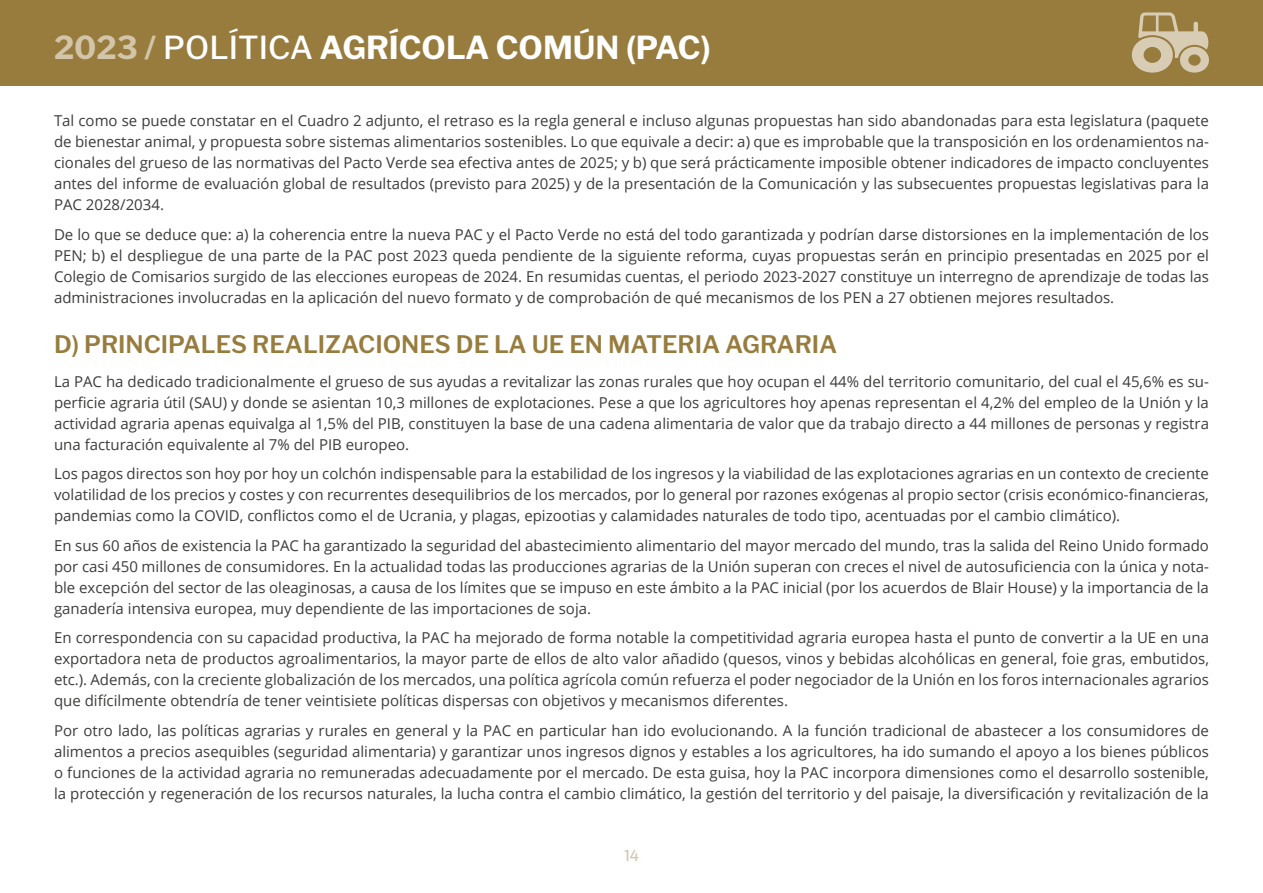
<style>
.page{position:relative;width:1263px;height:893px;background:#fff}
.page>*{position:absolute;margin:0;border:0;box-sizing:border-box;transform-origin:0 0}
.t1{font:700 31.5px "Libre Franklin";color:#fff}
.t2{font:600 24px "Libre Franklin";color:#977c3d}
.t3{font:15px/21px "Open Sans";color:#3c3c3b;text-align:justify}
.t4{font:500 15px "Exo";color:#d3c5aa}
.s1{color:#d3c5aa}
.s2{font-weight:500}
</style>
<div class="page">
<div style="left:0;top:0;width:1263px;height:85px;background:#977c3d"></div>
<svg style="left:1132px;top:12px;width:77px;height:61px"></svg>
<h1 class="t1" style="left:54px;top:23px;width:658px"><span class="s1">2023 /</span> <span class="s2">POLÍTICA</span> AGRÍCOLA COMÚN (PAC)</h1>
<p class="t3" style="left:54px;top:110px;width:1156px">Tal como se puede constatar en el Cuadro 2 adjunto, el retraso es la regla general e incluso algunas propuestas han sido abandonadas para esta legislatura (paquete de bienestar animal, y propuesta sobre sistemas alimentarios sostenibles. Lo que equivale a decir: a) que es improbable que la transposición en los ordenamientos na&shy;cionales del grueso de las normativas del Pacto Verde sea efectiva antes de 2025; y b) que será prácticamente imposible obtener indicadores de impacto concluyentes antes del informe de evaluación global de resultados (previsto para 2025) y de la presentación de la Comunicación y las subsecuentes propuestas legislativas para la PAC 2028/2034.</p>
<p class="t3" style="left:54px;top:223px;width:1156px">De lo que se deduce que: a) la coherencia entre la nueva PAC y el Pacto Verde no está del todo garantizada y podrían darse distorsiones en la implementación de los PEN; b) el despliegue de una parte de la PAC post 2023 queda pendiente de la siguiente reforma, cuyas propuestas serán en principio presentadas en 2025 por el Colegio de Comisarios surgido de las elecciones europeas de 2024. En resumidas cuentas, el periodo 2023-2027 constituye un interregno de aprendizaje de todas las administraciones involucradas en la aplicación del nuevo formato y de comprobación de qué mecanismos de los PEN a 27 obtienen mejores resultados.</p>
<h2 class="t2" style="left:54px;top:325px;width:785px">D) PRINCIPALES REALIZACIONES DE LA UE EN MATERIA AGRARIA</h2>
<p class="t3" style="left:54px;top:370px;width:1156px">La PAC ha dedicado tradicionalmente el grueso de sus ayudas a revitalizar las zonas rurales que hoy ocupan el 44% del territorio comunitario, del cual el 45,6% es su&shy;perficie agraria útil (SAU) y donde se asientan 10,3 millones de explotaciones. Pese a que los agricultores hoy apenas representan el 4,2% del empleo de la Unión y la actividad agraria apenas equivalga al 1,5% del PIB, constituyen la base de una cadena alimentaria de valor que da trabajo directo a 44 millones de personas y registra una facturación equivalente al 7% del PIB europeo.</p>
<p class="t3" style="left:54px;top:463px;width:1156px">Los pagos directos son hoy por hoy un colchón indispensable para la estabilidad de los ingresos y la viabilidad de las explotaciones agrarias en un contexto de creciente volatilidad de los precios y costes y con recurrentes desequilibrios de los mercados, por lo general por razones exógenas al propio sector (crisis económico-financieras, pandemias como la COVID, conflictos como el de Ucrania, y plagas, epizootias y calamidades naturales de todo tipo, acentuadas por el cambio climático).</p>
<p class="t3" style="left:54px;top:534px;width:1156px">En sus 60 años de existencia la PAC ha garantizado la seguridad del abastecimiento alimentario del mayor mercado del mundo, tras la salida del Reino Unido formado por casi 450 millones de consumidores. En la actualidad todas las producciones agrarias de la Unión superan con creces el nivel de autosuficiencia con la única y nota&shy;ble excepción del sector de las oleaginosas, a causa de los límites que se impuso en este ámbito a la PAC inicial (por los acuerdos de Blair House) y la importancia de la ganadería intensiva europea, muy dependiente de las importaciones de soja.</p>
<p class="t3" style="left:54px;top:627px;width:1156px">En correspondencia con su capacidad productiva, la PAC ha mejorado de forma notable la competitividad agraria europea hasta el punto de convertir a la UE en una exportadora neta de productos agroalimentarios, la mayor parte de ellos de alto valor añadido (quesos, vinos y bebidas alcohólicas en general, foie gras, embutidos, etc.). Además, con la creciente globalización de los mercados, una política agrícola común refuerza el poder negociador de la Unión en los foros internacionales agrarios que difícilmente obtendría de tener veintisiete políticas dispersas con objetivos y mecanismos diferentes.</p>
<p class="t3" style="left:54px;top:719px;width:1156px">Por otro lado, las políticas agrarias y rurales en general y la PAC en particular han ido evolucionando. A la función tradicional de abastecer a los consumidores de alimentos a precios asequibles (seguridad alimentaria) y garantizar unos ingresos dignos y estables a los agricultores, ha ido sumando el apoyo a los bienes públicos o funciones de la actividad agraria no remuneradas adecuadamente por el mercado. De esta guisa, hoy la PAC incorpora dimensiones como el desarrollo sostenible, la protección y regeneración de los recursos naturales, la lucha contra el cambio climático, la gestión del territorio y del paisaje, la diversificación y revitalización de la</p>
<p class="t4" style="left:624px;top:845px;width:16px">14</p>
</div>
